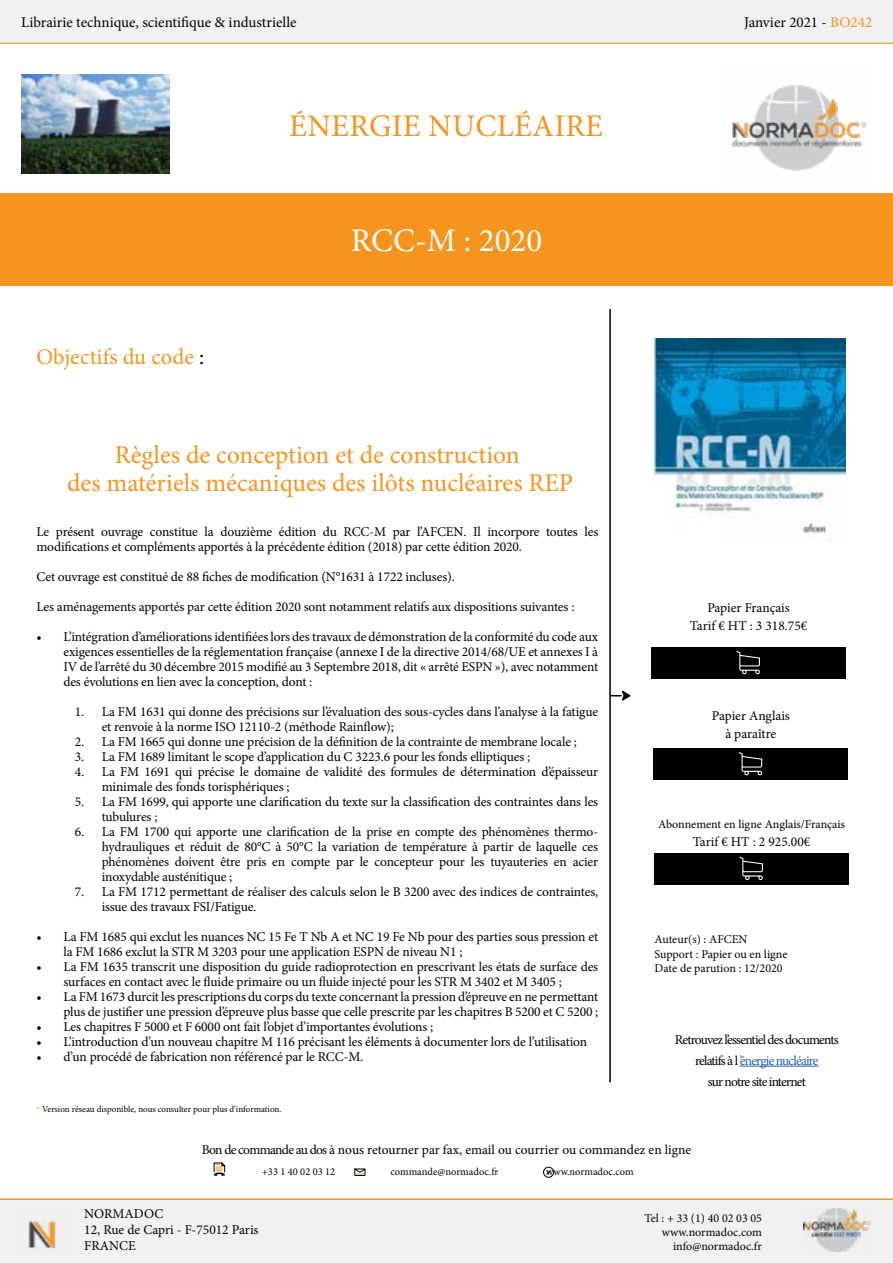
<style>
.page{position:relative;width:893px;height:1263px;background:#fff}
.page>*{position:absolute;margin:0;border:0;box-sizing:border-box;transform-origin:0 0}
.t1{font:33px "Minion Pro";color:#fff}
.t2{font:31.5px "Minion Pro";letter-spacing:.01em;color:#f7941e}
.t3{font:25.5px/28.5px "Minion Pro";color:#f7941e;text-align:center}
.t4{font:22.5px "Minion Pro";color:#f7941e}
.t5{font:15px "Minion Pro";color:#000101}
.t6{font:13.5px/15px "Minion Pro";letter-spacing:-.01em;color:#000}
.t7{font:13.5px/21px "Minion Pro";letter-spacing:-.06em;color:#000;text-align:center}
.t8{font:13.5px/16.2px "Minion Pro";color:#000101}
.t9{font:12px/14.4px "Minion Pro";color:#000}
.t10{font:12px/14.4px "Minion Pro";color:#000101;text-align:right}
.t11{font:10.5px "Minion Pro";color:#000}
.t12{font:9px "Minion Pro";letter-spacing:-.005em;color:#000}
.s1{color:#f7941e}
.s2{color:#000}
.s3{color:#215e9e}
</style>
<div class="page">
<img style="left:731px;top:85px;width:137px;height:86px">
<img style="left:21px;top:74px;width:149px;height:99px">
<div style="left:0;top:0;width:893px;height:43px;background:#f1f1f2"></div>
<div style="left:0;top:193px;width:893px;height:92px;background:#f7941e"></div>
<hr style="left:0;top:43px;width:893px;height:1px;background:#f7941e">
<div style="left:0;top:1199px;width:893px;height:64px;background:#f1f1f2"></div>
<img style="left:28px;top:1221px;width:31px;height:29px">
<img style="left:803px;top:1209px;width:68px;height:42px">
<svg style="left:214px;top:1162px;width:11px;height:14px"></svg>
<svg style="left:354px;top:1168px;width:12px;height:8px"></svg>
<div style="left:543px;top:1167px;width:11px;height:11px;border:1px solid #000101;border-radius:50%"></div>
<svg style="left:546px;top:1169px;width:5px;height:6px"></svg>
<hr style="left:0;top:1198px;width:893px;height:2px;background:#f7941e">
<div style="left:651px;top:647px;width:194px;height:32px;background:#000101"></div>
<hr style="left:739px;top:1066px;width:80px;height:1px;background:#215e9e">
<hr style="left:609px;top:309px;width:2px;height:773px;background:#000101">
<img style="left:654px;top:338px;width:191px;height:196px">
<svg style="left:736px;top:651px;width:24px;height:23px"></svg>
<svg style="left:611px;top:690px;width:20px;height:11px"></svg>
<div style="left:653px;top:748px;width:195px;height:32px;background:#000101"></div>
<svg style="left:738px;top:752px;width:24px;height:23px"></svg>
<div style="left:654px;top:852px;width:194px;height:32px;background:#000101"></div>
<svg style="left:739px;top:857px;width:24px;height:23px"></svg>
<p class="t5" style="left:21px;top:12px;width:277px">Librairie technique, scientifique &amp; industrielle</p>
<p class="t5" style="left:744px;top:12px;width:130px">Janvier 2021 - <span class="s1">BO242</span></p>
<h2 class="t2" style="left:289px;top:105px;width:315px">ÉNERGIE NUCLÉAIRE</h2>
<h3 class="t4" style="left:36px;top:341px;width:169px">Objectifs du code <span class="s2">:</span></h3>
<h1 class="t1" style="left:351px;top:219px;width:193px">RCC-M : 2020</h1>
<h3 class="t3" style="left:67px;top:440px;width:507px">Règles de conception et de construction<br>des matériels mécaniques des ilôts nucléaires REP</h3>
<p class="t6" style="left:36px;top:524px;width:563px">Le présent ouvrage constitue la douzième édition du RCC-M par l’AFCEN. Il incorpore toutes les modifications et compléments apportés à la précédente édition (2018) par cette édition 2020.</p>
<p class="t6" style="left:36px;top:569px;width:420px">Cet ouvrage est constitué de 88 fiches de modification (N°1631 à 1722 incluses).</p>
<p class="t6" style="left:36px;top:599px;width:539px">Les aménagements apportés par cette édition 2020 sont notamment relatifs aux dispositions suivantes :</p>
<p class="t6" style="left:63px;top:629px;width:536px;text-align:justify;text-indent:-27px">• L’intégration d’améliorations identifiées lors des travaux de démonstration de la conformité du code aux exigences essentielles de la réglementation française (annexe I de la directive 2014/68/UE et annexes I à IV de l’arrêté du 30 décembre 2015 modifié au 3 Septembre 2018, dit « arrêté ESPN »), avec notamment des évolutions en lien avec la conception, dont :</p>
<p class="t6" style="left:102px;top:704px;width:498px;text-indent:-27px">1. La FM 1631 qui donne des précisions sur l’évaluation des sous-cycles dans l’analyse à la fatigue et renvoie à la norme ISO 12110-2 (méthode Rainflow);</p>
<p class="t6" style="left:75px;top:734px;width:504px">2. La FM 1665 qui donne une précision de la définition de la contrainte de membrane locale ;</p>
<p class="t6" style="left:75px;top:749px;width:457px">3. La FM 1689 limitant le scope d’application du C 3223.6 pour les fonds elliptiques ;</p>
<p class="t6" style="left:102px;top:764px;width:498px;text-indent:-27px">4. La FM 1691 qui précise le domaine de validité des formules de détermination d’épaisseur minimale des fonds torisphériques ;</p>
<p class="t6" style="left:102px;top:794px;width:498px;text-indent:-27px">5. La FM 1699, qui apporte une clarification du texte sur la classification des contraintes dans les tubulures ;</p>
<p class="t6" style="left:102px;top:824px;width:498px;text-align:justify;text-indent:-27px">6. La FM 1700 qui apporte une clarification de la prise en compte des phénomènes thermo&shy;hydrauliques et réduit de 80°C à 50°C la variation de température à partir de laquelle ces phénomènes doivent être pris en compte par le concepteur pour les tuyauteries en acier inoxydable austénitique ;</p>
<p class="t6" style="left:102px;top:884px;width:498px;text-indent:-27px">7. La FM 1712 permettant de réaliser des calculs selon le B 3200 avec des indices de contraintes, issue des travaux FSI/Fatigue.</p>
<p class="t6" style="left:63px;top:929px;width:536px;text-indent:-27px">• La FM 1685 qui exclut les nuances NC 15 Fe T Nb A et NC 19 Fe Nb pour des parties sous pression et la FM 1686 exclut la STR M 3203 pour une application ESPN de niveau N1 ;</p>
<p class="t6" style="left:63px;top:959px;width:536px;text-indent:-27px">• La FM 1635 transcrit une disposition du guide radioprotection en prescrivant les états de surface des surfaces en contact avec le fluide primaire ou un fluide injecté pour les STR M 3402 et M 3405 ;</p>
<p class="t6" style="left:36px;top:989px;width:563px;text-align:right">• La FM 1673 durcit les prescriptions du corps du texte concernant la pression d’épreuve en ne permettant plus de justifier une pression d’épreuve plus basse que celle prescrite par les chapitres B 5200 et C 5200 ;</p>
<p class="t6" style="left:36px;top:1019px;width:398px">• Les chapitres F 5000 et F 6000 ont fait l’objet d’importantes évolutions ;</p>
<p class="t6" style="left:36px;top:1034px;width:552px">• L’introduction d’un nouveau chapitre M 116 précisant les éléments à documenter lors de l’utilisation</p>
<p class="t6" style="left:36px;top:1049px;width:328px">• d’un procédé de fabrication non référencé par le RCC-M.</p>
<p class="t12" style="left:36px;top:1103px;width:247px"><span class="s1">*</span> Version réseau disponible, nous consulter pour plus d’information.</p>
<p class="t6" style="left:690px;top:599px;width:119px;line-height:18px;text-align:center">Papier Français<br>Tarif € HT : 3 318.75€</p>
<p class="t6" style="left:712px;top:707px;width:80px;line-height:18px;text-align:center">Papier Anglais à paraître</p>
<p class="t9" style="left:658px;top:817px;width:188px">Abonnement en ligne Anglais/Français</p>
<p class="t6" style="left:693px;top:834px;width:119px">Tarif € HT : 2 925.00€</p>
<p class="t9" style="left:655px;top:932px;width:134px">Auteur(s) : AFCEN<br>Support : Papier ou en ligne<br>Date de parution : 12/2020</p>
<p class="t7" style="left:675px;top:1029px;width:165px">Retrouvez l’essentiel des documents relatifs à l <span class="s3">’énergie nucléaire<br></span>sur notre site internet</p>
<p class="t6" style="left:202px;top:1142px;width:491px">Bon de commande au dos à nous retourner par fax, email ou courrier ou commandez en ligne</p>
<p class="t11" style="left:262px;top:1164px;width:75px">+33 1 40 02 03 12</p>
<p class="t11" style="left:390px;top:1164px;width:109px">commande@normadoc.fr</p>
<p class="t11" style="left:546px;top:1164px;width:89px">www.normadoc.com</p>
<p class="t8" style="left:84px;top:1205px;width:176px">NORMADOC<br>12, Rue de Capri - F-75012 Paris<br>FRANCE</p>
<p class="t10" style="left:644px;top:1210px;width:119px">Tel : + 33 (1) 40 02 03 05 www.normadoc.com info@normadoc.fr</p>
</div>
